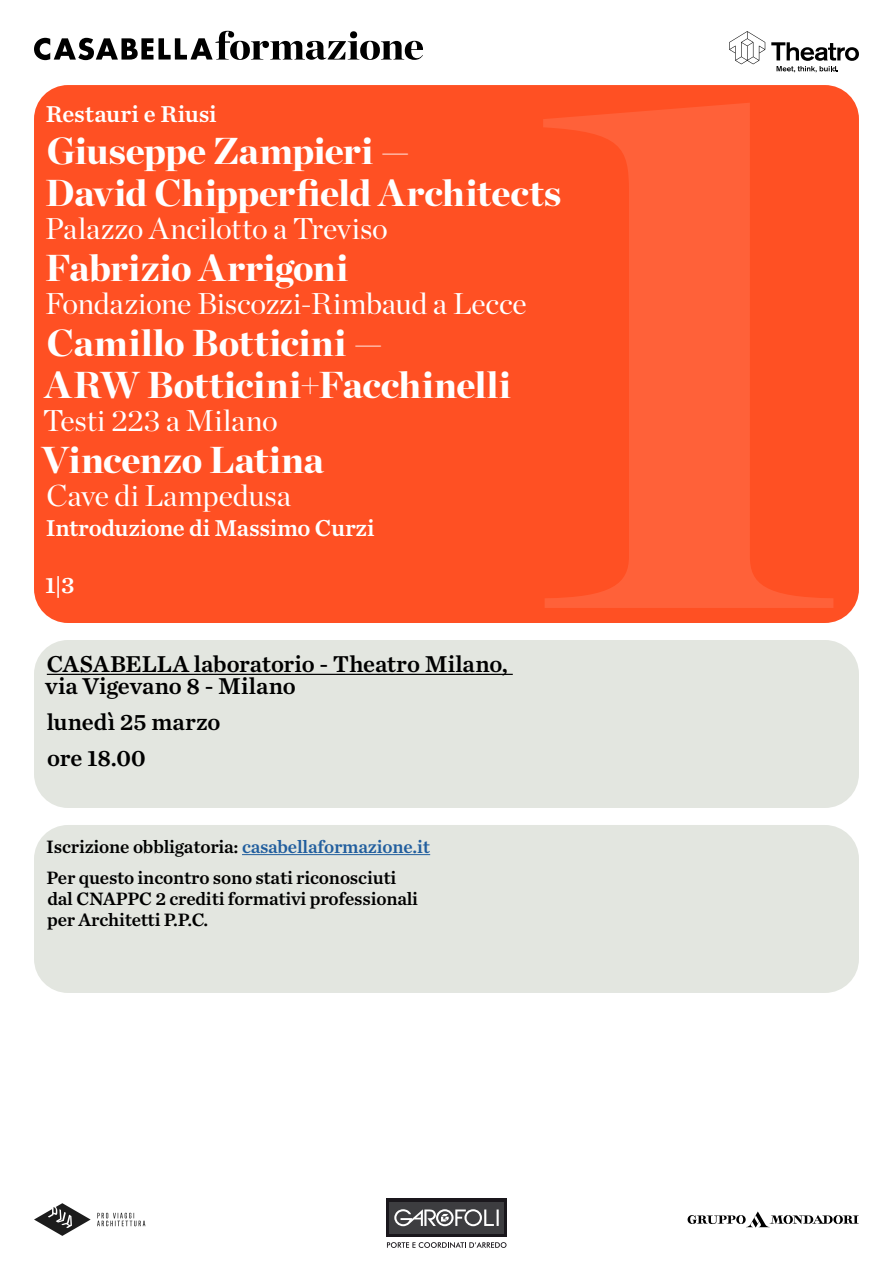
<style>
.page{position:relative;width:893px;height:1263px;background:#fff}
.page>*{position:absolute;margin:0;border:0;box-sizing:border-box;transform-origin:0 0}
.t1{font:900 37.5px/42px "Chronicle Display";letter-spacing:-.005em;color:#fff}
.t2{font:30px "Chronicle Display";letter-spacing:-.005em;color:#fff}
.t3{font:24px/22.5px "Chronicle Text G2 Semi";color:#000}
.t4{font:24px "Chronicle Text G2 Semi";letter-spacing:-.01em;color:#fff}
.t5{font:18.75px/31.5px "Chronicle Text G2 Semi";letter-spacing:-.01em;color:#000}
.s1{color:#215e9e}
</style>
<div class="page">
<div style="left:34px;top:85px;width:825px;height:538px;background:#ff5023;border-radius:34px"></div>
<svg style="left:543px;top:103px;width:290px;height:505px"></svg>
<div style="left:34px;top:640px;width:825px;height:168px;background:#e3e6e0;border-radius:34px"></div>
<div style="left:34px;top:825px;width:825px;height:168px;background:#e3e6e0;border-radius:34px"></div>
<hr style="left:47px;top:674px;width:466px;height:1px;background:#000">
<hr style="left:242px;top:854px;width:188px;height:1px;background:#215e9e">
<svg style="left:687px;top:1211px;width:172px;height:16px"></svg>
<svg style="left:34px;top:31px;width:389px;height:29px"></svg>
<svg style="left:97px;top:1213px;width:48px;height:13px"></svg>
<svg style="left:34px;top:1203px;width:57px;height:33px"></svg>
<svg style="left:771px;top:42px;width:88px;height:30px"></svg>
<svg style="left:729px;top:31px;width:36px;height:33px"></svg>
<div style="left:386px;top:1199px;width:121px;height:38px;background:#1a171c"></div>
<div style="left:389px;top:1202px;width:115px;height:32px;background:#3d3d40"></div>
<svg style="left:394px;top:1209px;width:105px;height:17px"></svg>
<svg style="left:387px;top:1242px;width:119px;height:6px"></svg>
<p class="t4" style="left:46px;top:95px;width:172px">Restauri e Riusi</p>
<h1 class="t1" style="left:45px;top:127px;width:517px">Giuseppe Zampieri —<br>David Chipperfield Architects</h1>
<h2 class="t2" style="left:45px;top:205px;width:344px">Palazzo Ancilotto a Treviso</h2>
<h1 class="t1" style="left:45px;top:244px;width:305px">Fabrizio Arrigoni</h1>
<h2 class="t2" style="left:45px;top:280px;width:483px">Fondazione Biscozzi-Rimbaud a Lecce</h2>
<h1 class="t1" style="left:45px;top:319px;width:467px">Camillo Botticini —<br>ARW Botticini+Facchinelli</h1>
<h2 class="t2" style="left:43px;top:397px;width:236px">Testi 223 a Milano</h2>
<h1 class="t1" style="left:41px;top:436px;width:284px">Vincenzo Latina</h1>
<h2 class="t2" style="left:47px;top:472px;width:246px">Cave di Lampedusa</h2>
<p class="t4" style="left:46px;top:509px;width:330px">Introduzione di Massimo Curzi</p>
<p class="t4" style="left:45px;top:566px;width:31px">1|3</p>
<p class="t3" style="left:45px;top:651px;width:464px">CASABELLA laboratorio - Theatro Milano, via Vigevano 8 - Milano</p>
<p class="t3" style="left:47px;top:703px;width:175px;line-height:36px">lunedì 25 marzo ore 18.00</p>
<p class="t5" style="left:46px;top:830px;width:385px">Iscrizione obbligatoria: <span class="s1">casabellaformazione.it<br></span>Per questo incontro sono stati riconosciuti</p>
<p class="t5" style="left:47px;top:887px;width:372px;line-height:21px">dal CNAPPC 2 crediti formativi professionali per Architetti P.P.C.</p>
</div>
